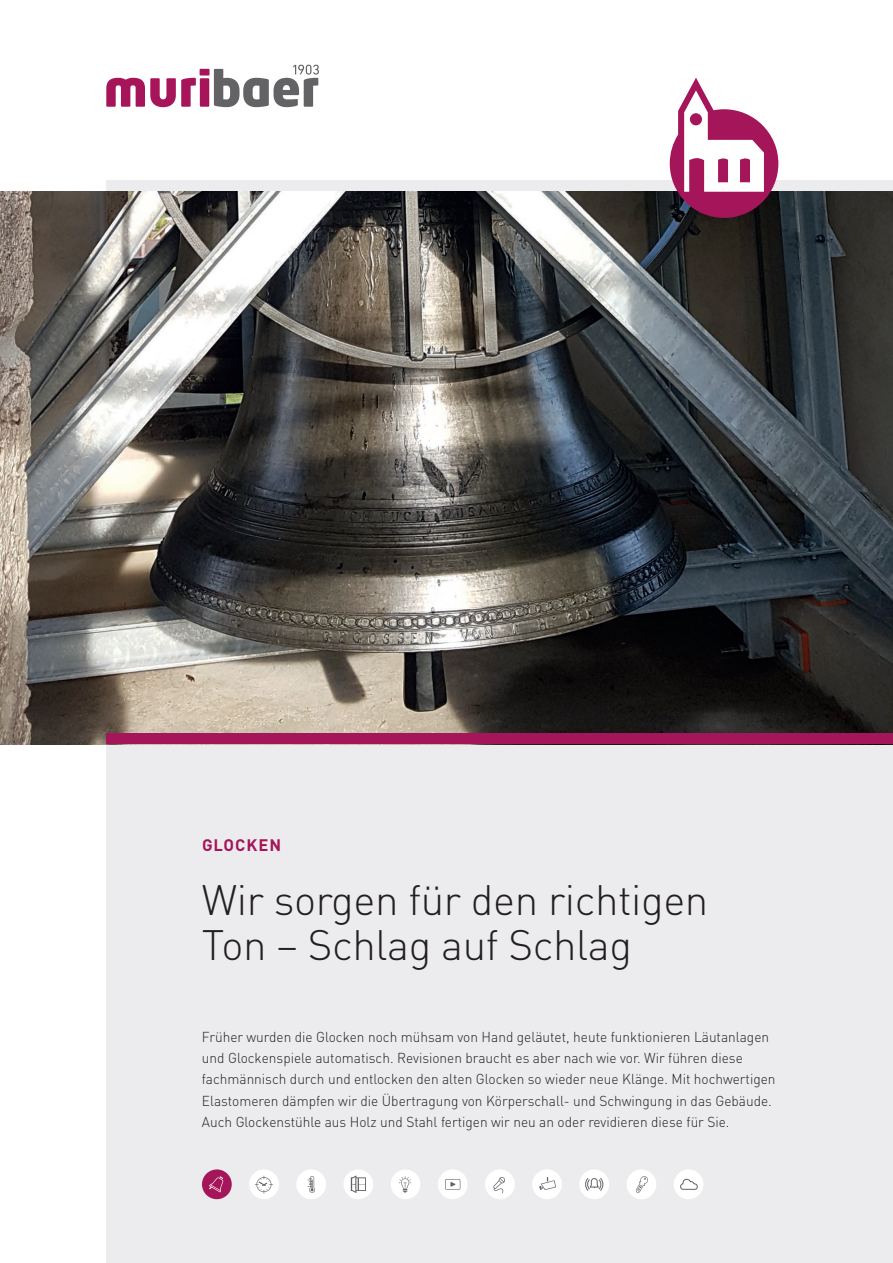
<style>
.page{position:relative;width:893px;height:1263px;background:#fff}
.page>*{position:absolute;margin:0;border:0;box-sizing:border-box;transform-origin:0 0}
.t1{font:300 42px/45px "DIN Pro";letter-spacing:-.01em;color:#231f20}
.t2{font:700 16.5px "DIN Pro";letter-spacing:.06em;color:#a5155a}
.t3{font:300 14.25px/21.3px "DIN Pro";color:#231f20;scale:.96 1}
</style>
<div class="page">
<div style="left:106px;top:181px;width:787px;height:1082px;background:#ececee"></div>
<img style="left:0;top:191px;width:893px;height:553px">
<div style="left:106px;top:733px;width:787px;height:11px;background:#a5155a"></div>
<svg style="left:106px;top:65px;width:213px;height:42px"></svg>
<svg style="left:670px;top:78px;width:108px;height:140px"></svg>
<div style="left:202px;top:1169px;width:30px;height:30px;background:#a5155a;border-radius:50%"></div>
<svg style="left:209px;top:1176px;width:14px;height:16px"></svg>
<div style="left:249px;top:1169px;width:30px;height:30px;background:#fff;border-radius:50%"></div>
<svg style="left:255px;top:1175px;width:18px;height:18px"></svg>
<div style="left:626px;top:1169px;width:30px;height:30px;background:#fff;border-radius:50%"></div>
<svg style="left:635px;top:1176px;width:13px;height:17px"></svg>
<div style="left:674px;top:1169px;width:29px;height:30px;background:#fff;border-radius:50%"></div>
<svg style="left:680px;top:1178px;width:18px;height:12px"></svg>
<div style="left:579px;top:1169px;width:30px;height:30px;background:#fff;border-radius:50%"></div>
<svg style="left:585px;top:1178px;width:19px;height:13px"></svg>
<div style="left:296px;top:1169px;width:30px;height:30px;background:#fff;border-radius:50%"></div>
<svg style="left:307px;top:1176px;width:8px;height:17px"></svg>
<div style="left:391px;top:1169px;width:29px;height:30px;background:#fff;border-radius:50%"></div>
<svg style="left:399px;top:1176px;width:12px;height:17px"></svg>
<div style="left:343px;top:1169px;width:30px;height:30px;background:#fff;border-radius:50%"></div>
<svg style="left:351px;top:1175px;width:15px;height:18px"></svg>
<div style="left:438px;top:1169px;width:30px;height:30px;background:#fff;border-radius:50%"></div>
<svg style="left:445px;top:1179px;width:15px;height:11px"></svg>
<div style="left:485px;top:1169px;width:30px;height:30px;background:#fff;border-radius:50%"></div>
<svg style="left:493px;top:1177px;width:12px;height:16px"></svg>
<div style="left:532px;top:1169px;width:30px;height:30px;background:#fff;border-radius:50%"></div>
<svg style="left:539px;top:1177px;width:17px;height:13px"></svg>
<p class="t2" style="left:202px;top:833px;width:81px">GLOCKEN</p>
<h1 class="t1" style="left:202px;top:875px;width:508px">Wir sorgen für den richtigen<br>Ton – Schlag auf Schlag</h1>
<p class="t3" style="left:202px;top:1025px;width:599px">Früher wurden die Glocken noch mühsam von Hand geläutet, heute funktionieren Läutanlagen und Glockenspiele automatisch. Revisionen braucht es aber nach wie vor. Wir führen diese fachmännisch durch und entlocken den alten Glocken so wieder neue Klänge. Mit hochwertigen Elastomeren dämpfen wir die Übertragung von Körperschall- und Schwingung in das Gebäude.<br>Auch Glockenstühle aus Holz und Stahl fertigen wir neu an oder revidieren diese für Sie.</p>
</div>
